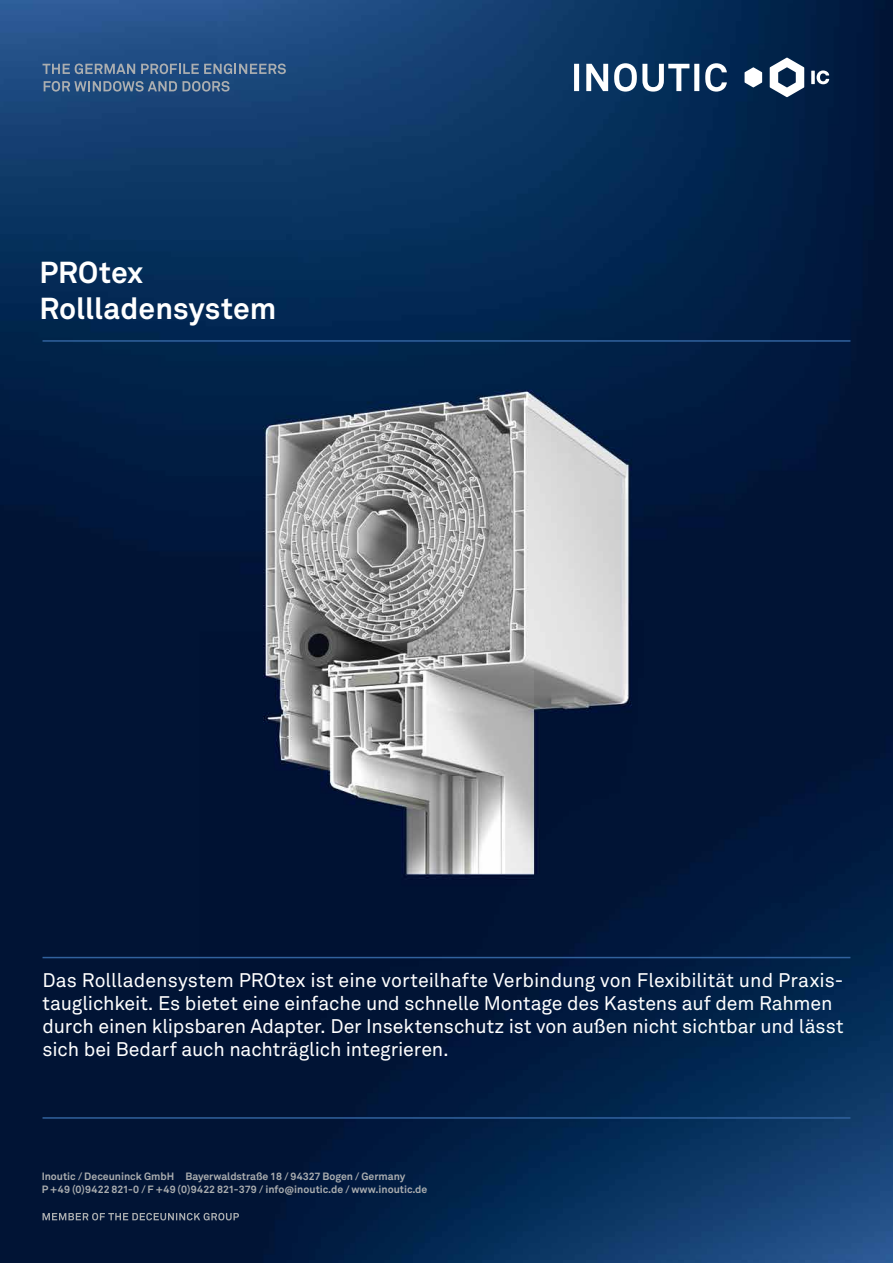
<style>
.page{position:relative;width:893px;height:1263px;background:#fff}
.page>*{position:absolute;margin:0;border:0;box-sizing:border-box;transform-origin:0 0}
.t1{font:700 30px/36px "Akkurat Pro";color:#fff}
.t2{font:19.5px/23.2px "Akkurat Pro";letter-spacing:-.005em;color:#fff}
.t3{font:700 10.5px/13.5px "Akkurat Pro";color:#abaeb0}
</style>
<div class="page">
<img style="left:0;top:0;width:893px;height:1263px">
<hr style="left:43px;top:340px;width:807px;height:2px;background:#31629e">
<hr style="left:43px;top:957px;width:807px;height:1px;background:#31629e">
<hr style="left:43px;top:1117px;width:807px;height:2px;background:#31629e">
<svg style="left:43px;top:64px;width:92px;height:10px"></svg>
<svg style="left:141px;top:64px;width:145px;height:10px"></svg>
<svg style="left:44px;top:81px;width:186px;height:11px;background:#557190"></svg>
<svg style="left:574px;top:63px;width:153px;height:29px"></svg>
<svg style="left:816px;top:70px;width:13px;height:14px"></svg>
<svg style="left:811px;top:71px;width:4px;height:13px"></svg>
<svg style="left:745px;top:67px;width:17px;height:20px"></svg>
<svg style="left:770px;top:58px;width:34px;height:39px"></svg>
<svg style="left:43px;top:1213px;width:196px;height:7px"></svg>
<h1 class="t1" style="left:39px;top:255px;width:239px">PROtex<br>Rollladensystem</h1>
<p class="t2" style="left:43px;top:969px;width:802px">Das Rollladensystem PROtex ist eine vorteilhafte Verbindung von Flexibilität und Praxis&shy;tauglichkeit. Es bietet eine einfache und schnelle Montage des Kastens auf dem Rahmen durch einen klipsbaren Adapter. Der Insektenschutz ist von außen nicht sichtbar und lässt sich bei Bedarf auch nachträglich integrieren.</p>
<p class="t3" style="left:42px;top:1169px;width:387px">Inoutic / Deceuninck GmbH Bayerwaldstraße 18 / 94327 Bogen / Germany<br>P +49 (0)9422 821-0 / F +49 (0)9422 821-379 / info@inoutic.de / www.inoutic.de</p>
</div>
